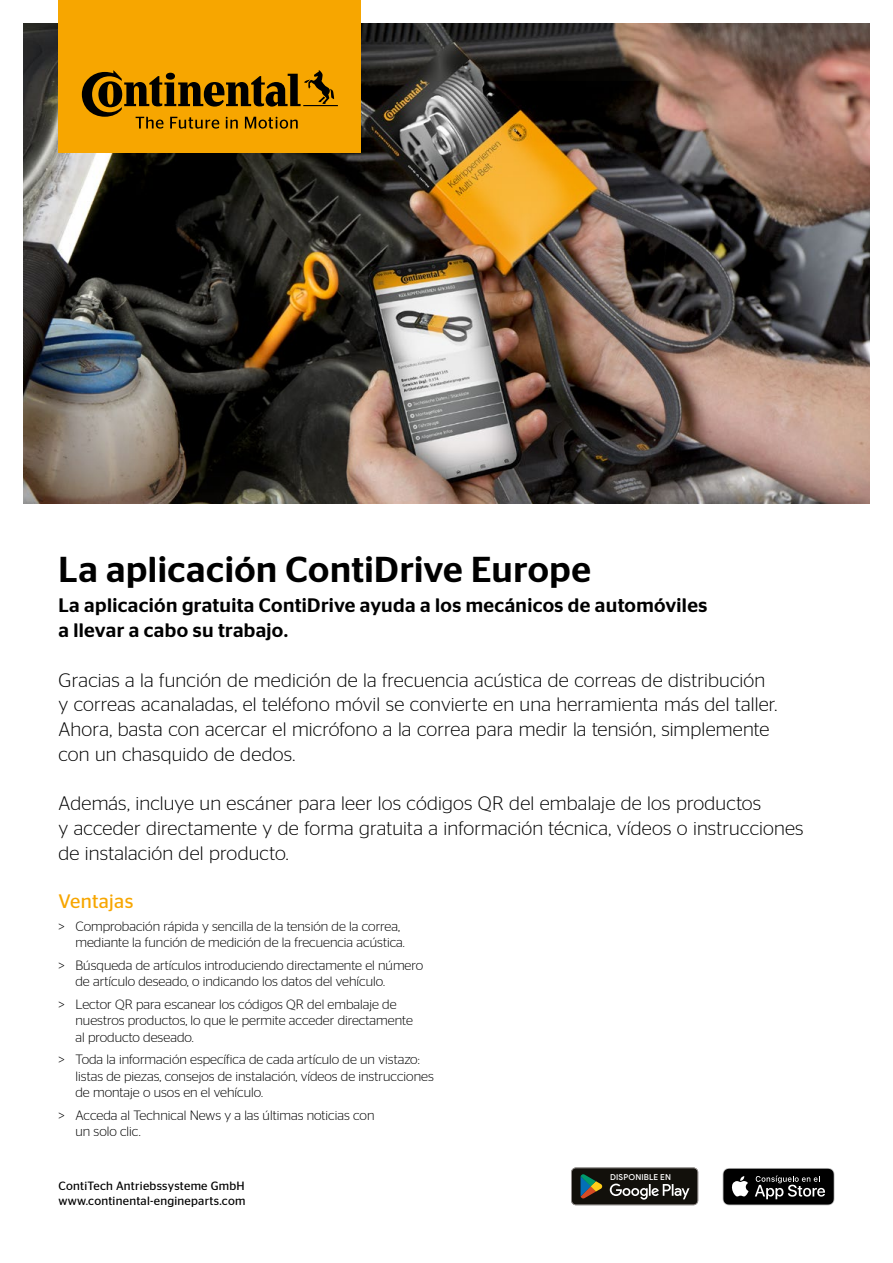
<style>
.page{position:relative;width:893px;height:1263px;background:#fff}
.page>*{position:absolute;margin:0;border:0;box-sizing:border-box;transform-origin:0 0}
.t1{font:500 36px "Continental Stag Sans";letter-spacing:.015em;color:#000}
.t2{font:300 19.5px/24.8px "Continental Stag Sans";letter-spacing:.01em;color:#000}
.t3{font:500 19.5px/24.8px "Continental Stag Sans";letter-spacing:.02em;color:#000}
.t4{font:19.5px "Continental Stag Sans";letter-spacing:.015em;color:#f7a600}
.t5{font:300 13.5px/16.5px "Continental Stag Sans";color:#000}
.t6{font:12px/14.4px "Continental Stag Sans";letter-spacing:.02em;color:#000}
.t7{font:500 8.25px "Google Sans";letter-spacing:.02em;color:#fff}
</style>
<div class="page">
<svg style="left:571px;top:1167px;width:127px;height:38px;background:#33332c"></svg>
<img style="left:23px;top:23px;width:847px;height:480px">
<div style="left:58px;top:0;width:303px;height:152px;background:#f7a600"></div>
<svg style="left:82px;top:70px;width:256px;height:59px"></svg>
<svg style="left:723px;top:1168px;width:111px;height:37px;background:#303030"></svg>
<h1 class="t1" style="left:58px;top:549px;width:534px">La aplicación ContiDrive Europe</h1>
<h2 class="t3" style="left:58px;top:593px;width:650px">La aplicación gratuita ContiDrive ayuda a los mecánicos de automóviles a llevar a cabo su trabajo.</h2>
<p class="t2" style="left:58px;top:667px;width:720px">Gracias a la función de medición de la frecuencia acústica de correas de distribución y correas acanaladas, el teléfono móvil se convierte en una herramienta más del taller.<br>Ahora, basta con acercar el micrófono a la correa para medir la tensión, simplemente con un chasquido de dedos.</p>
<h2 class="t2" style="left:58px;top:791px;width:747px">Además, incluye un escáner para leer los códigos QR del embalaje de los productos<br>y acceder directamente y de forma gratuita a información técnica, vídeos o instrucciones de instalación del producto.</h2>
<h2 class="t4" style="left:58px;top:890px;width:76px">Ventajas</h2>
<p class="t5" style="left:75px;top:918px;width:331px;text-indent:-17px">&gt; Comprobación rápida y sencilla de la tensión de la correa, mediante la función de medición de la frecuencia acústica.</p>
<p class="t5" style="left:75px;top:957px;width:349px;text-indent:-17px">&gt; Búsqueda de artículos introduciendo directamente el número de artículo deseado, o indicando los datos del vehículo.</p>
<p class="t5" style="left:75px;top:996px;width:339px;text-indent:-17px">&gt; Lector QR para escanear los códigos QR del embalaje de nuestros productos, lo que le permite acceder directamente al producto deseado.</p>
<p class="t5" style="left:75px;top:1051px;width:360px;text-indent:-17px">&gt; Toda la información específica de cada artículo de un vistazo: listas de piezas, consejos de instalación, vídeos de instrucciones de montaje o usos en el vehículo.</p>
<p class="t5" style="left:75px;top:1107px;width:301px;text-indent:-17px">&gt; Acceda al Technical News y a las últimas noticias con un solo clic.</p>
<p class="t6" style="left:58px;top:1179px;width:188px">ContiTech Antriebssysteme GmbH www.continental-engineparts.com</p>
<p class="t7" style="left:610px;top:1172px;width:62px">DISPONIBLE EN</p>
</div>
